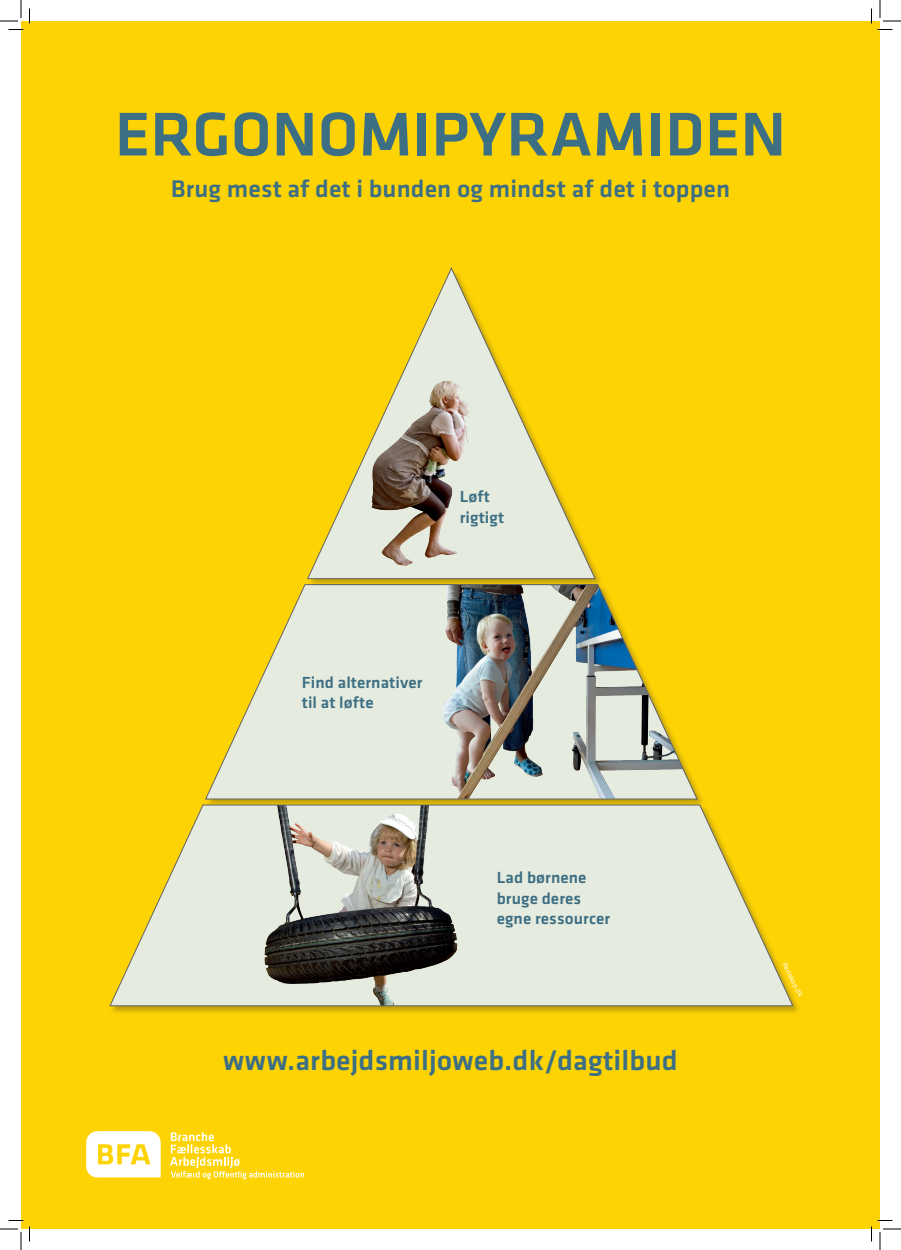
<style>
.page{position:relative;width:901px;height:1250px;background:#fff}
.page>*{position:absolute;margin:0;border:0;box-sizing:border-box;transform-origin:0 0}
.OVERSKRIFT-1{font:500 64px "Klavika";color:#3d6f84}
.OVERSKRIFT_-_2{font:500 29px "Klavika";letter-spacing:.005em;color:#3d6f84}
.OVERSKRIFT_-_2-2{font:500 25px "Klavika";letter-spacing:.005em;color:#3d6f84}
.OVERSKRIFT_-_2-3{font:500 16.7px "Klavika";letter-spacing:.005em;color:#3d6f84}
.t1{font:6.6px "Verdana";color:#fff}
</style>
<div class="page">
<div style="left:21px;top:21px;width:859px;height:1208px;background:#fed304"></div>
<div style="left:205px;top:583px;width:501px;height:225px;background:#231f20;opacity:.3"></div>
<img style="left:205px;top:584px;width:492px;height:215px">
<div style="left:307px;top:267px;width:296px;height:321px;background:#231f20;opacity:.3"></div>
<svg style="left:307px;top:268px;width:288px;height:311px"></svg>
<div style="left:109px;top:804px;width:692px;height:210px;background:#231f20;opacity:.3"></div>
<svg style="left:110px;top:804px;width:683px;height:202px;background:#d1cfa8"></svg>
<svg style="left:86px;top:1131px;width:75px;height:46px"></svg>
<svg style="left:170px;top:1132px;width:134px;height:47px"></svg>
<svg style="left:0;top:0;width:30px;height:30px"></svg>
<svg style="left:0;top:1219px;width:30px;height:31px"></svg>
<svg style="left:871px;top:0;width:30px;height:30px"></svg>
<svg style="left:871px;top:1219px;width:30px;height:31px"></svg>
<p class="OVERSKRIFT-1" style="left:115px;top:91px;width:673px">ERGONOMIPYRAMIDEN</p>
<p class="OVERSKRIFT_-_2-2" style="left:171px;top:172px;width:561px">Brug mest af det i bunden og mindst af det i toppen</p>
<p class="OVERSKRIFT_-_2-3" style="left:460px;top:485px;width:32px">Løft</p>
<p class="OVERSKRIFT_-_2-3" style="left:460px;top:506px;width:46px">rigtigt</p>
<p class="OVERSKRIFT_-_2-3" style="left:302px;top:671px;width:122px">Find alternativer</p>
<p class="OVERSKRIFT_-_2-3" style="left:302px;top:691px;width:73px">til at løfte</p>
<p class="OVERSKRIFT_-_2-3" style="left:497px;top:866px;width:91px">Lad børnene</p>
<p class="OVERSKRIFT_-_2-3" style="left:497px;top:886px;width:86px">bruge deres</p>
<p class="OVERSKRIFT_-_2-3" style="left:497px;top:907px;width:115px">egne ressourcer</p>
<p class="OVERSKRIFT_-_2" style="left:223px;top:1040px;width:456px">www.arbejdsmiljoweb.dk/dagtilbud</p>
<p class="t1" style="left:788px;top:961px;width:39px;rotate:63deg">Periskop.dk</p>
</div>
